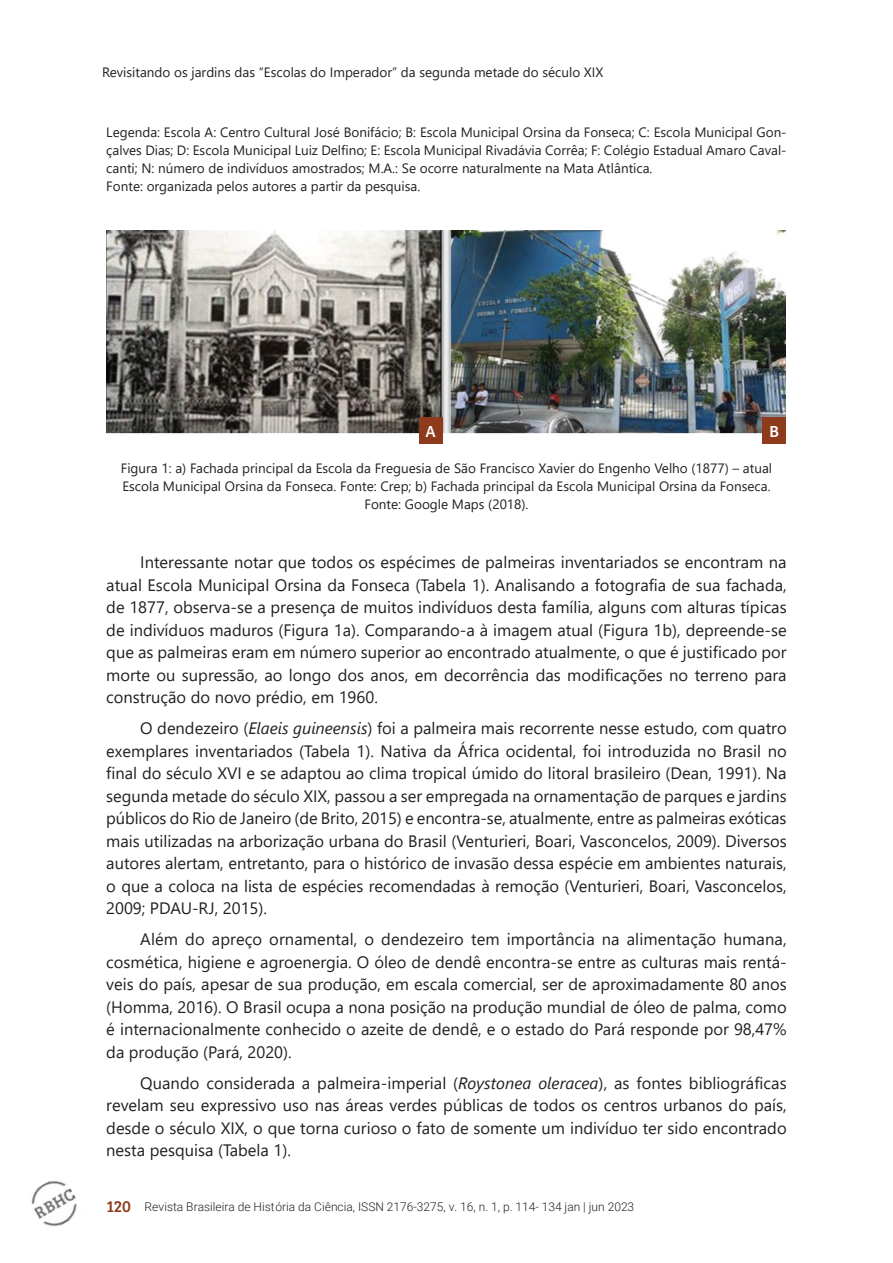
<style>
.page{position:relative;width:893px;height:1263px;background:#fff}
.page>*{position:absolute;margin:0;border:0;box-sizing:border-box;transform-origin:0 0}
.t1{font:16.5px/22.5px "Segoe UI";color:#231f20;text-align:justify}
.t2{font:16.5px "Bree Serif";color:#8d3b1c}
.t3{font:16.5px "Bree";color:#fff}
.t4{font:13.5px/18px "Segoe UI";color:#231f20}
.t5{font:300 12px "Roboto";color:#231f20}
.s1{font-style:italic}
</style>
<div class="page">
<img style="left:31px;top:1180px;width:46px;height:47px">
<img style="left:106px;top:231px;width:680px;height:203px">
<div style="left:419px;top:418px;width:23px;height:26px;background:#8d3b1c"></div>
<div style="left:762px;top:418px;width:24px;height:26px;background:#8d3b1c"></div>
<p class="t4" style="left:102px;top:62px;width:503px">Revisitando os jardins das “Escolas do Imperador” da segunda metade do século XIX</p>
<p class="t4" style="left:106px;top:122px;width:682px">Legenda: Escola A: Centro Cultural José Bonifácio; B: Escola Municipal Orsina da Fonseca; C: Escola Municipal Gon&shy;çalves Dias; D: Escola Municipal Luiz Delfino; E: Escola Municipal Rivadávia Corrêa; F: Colégio Estadual Amaro Caval&shy;canti; N: número de indivíduos amostrados; M.A.: Se ocorre naturalmente na Mata Atlântica.<br>Fonte: organizada pelos autores a partir da pesquisa.</p>
<p class="t3" style="left:425px;top:422px;width:12px">A</p>
<p class="t3" style="left:769px;top:422px;width:11px">B</p>
<p class="t4" style="left:121px;top:458px;width:653px;text-align:center">Figura 1: a) Fachada principal da Escola da Freguesia de São Francisco Xavier do Engenho Velho (1877) – atual<br>Escola Municipal Orsina da Fonseca. Fonte: Crep; b) Fachada principal da Escola Municipal Orsina da Fonseca.<br>Fonte: Google Maps (2018).</p>
<p class="t1" style="left:106px;top:550px;width:682px;text-indent:34px">Interessante notar que todos os espécimes de palmeiras inventariados se encontram na atual Escola Municipal Orsina da Fonseca (Tabela 1). Analisando a fotografia de sua fachada, de 1877, observa-se a presença de muitos indivíduos desta família, alguns com alturas típicas de indivíduos maduros (Figura 1a). Comparando-a à imagem atual (Figura 1b), depreende-se que as palmeiras eram em número superior ao encontrado atualmente, o que é justificado por morte ou supressão, ao longo dos anos, em decorrência das modificações no terreno para construção do novo prédio, em 1960.</p>
<p class="t1" style="left:106px;top:716px;width:682px;text-indent:34px">O dendezeiro (<span class="s1">Elaeis guineensis</span>) foi a palmeira mais recorrente nesse estudo, com quatro exemplares inventariados (Tabela 1). Nativa da África ocidental, foi introduzida no Brasil no final do século XVI e se adaptou ao clima tropical úmido do litoral brasileiro (Dean, 1991). Na segunda metade do século XIX, passou a ser empregada na ornamentação de parques e jardins públicos do Rio de Janeiro (de Brito, 2015) e encontra-se, atualmente, entre as palmeiras exóticas mais utilizadas na arborização urbana do Brasil (Venturieri, Boari, Vasconcelos, 2009). Diversos autores alertam, entretanto, para o histórico de invasão dessa espécie em ambientes naturais, o que a coloca na lista de espécies recomendadas à remoção (Venturieri, Boari, Vasconcelos, 2009; PDAU-RJ, 2015).</p>
<p class="t1" style="left:106px;top:927px;width:682px;text-indent:34px">Além do apreço ornamental, o dendezeiro tem importância na alimentação humana, cosmética, higiene e agroenergia. O óleo de dendê encontra-se entre as culturas mais rentá&shy;veis do país, apesar de sua produção, em escala comercial, ser de aproximadamente 80 anos (Homma, 2016). O Brasil ocupa a nona posição na produção mundial de óleo de palma, como é internacionalmente conhecido o azeite de dendê, e o estado do Pará responde por 98,47% da produção (Pará, 2020).</p>
<p class="t1" style="left:106px;top:1070px;width:682px;text-indent:34px">Quando considerada a palmeira-imperial (<span class="s1">Roystonea oleracea</span>), as fontes bibliográficas revelam seu expressivo uso nas áreas verdes públicas de todos os centros urbanos do país, desde o século XIX, o que torna curioso o fato de somente um indivíduo ter sido encontrado nesta pesquisa (Tabela 1).</p>
<p class="t2" style="left:107px;top:1194px;width:26px">120</p>
<p class="t5" style="left:145px;top:1198px;width:491px">Revista Brasileira de História da Ciência, ISSN 2176-3275, v. 16, n. 1, p. 114- 134 jan | jun 2023</p>
</div>
